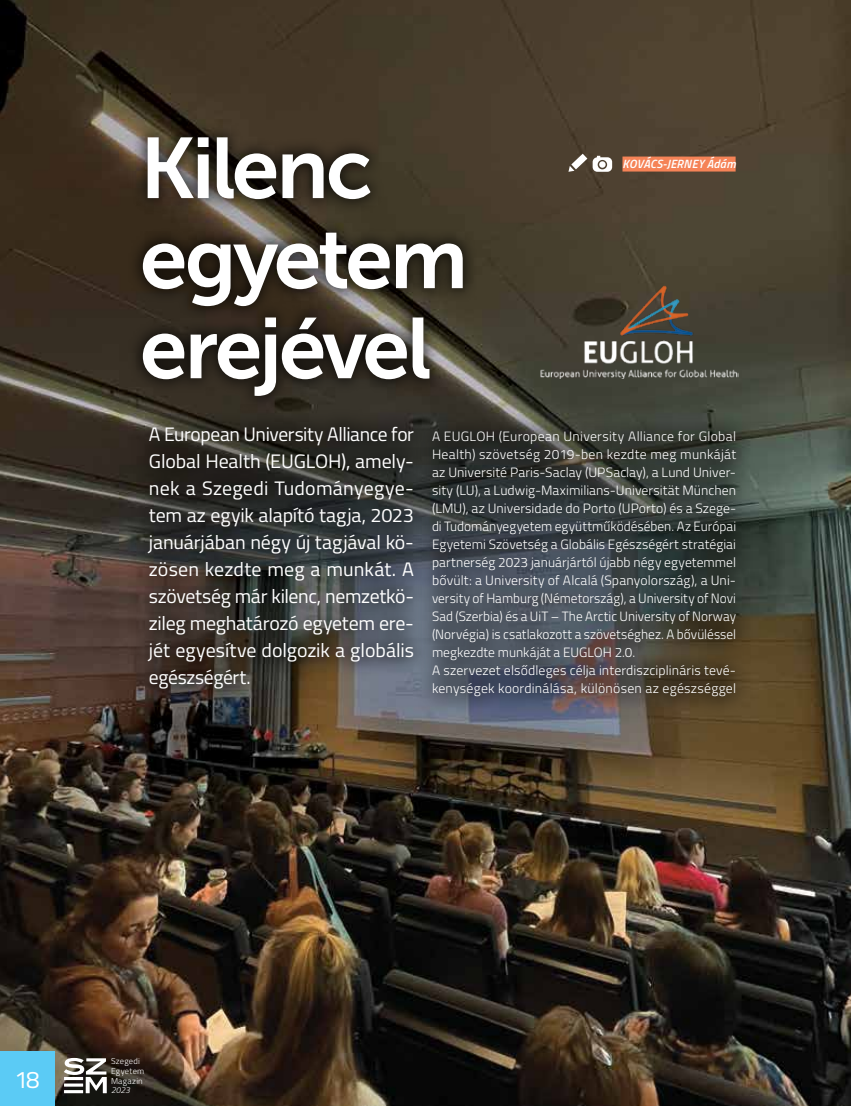
<style>
.page{position:relative;width:851px;height:1106px;background:#fff}
.page>*{position:absolute;margin:0;border:0;box-sizing:border-box;transform-origin:0 0}
.t1{font:85.5px/90px "Museo Sans 700";letter-spacing:-.04em;color:#fff}
.t2{font:24px "Titillium";color:#fff}
.t3{font:19.5px/27px "Titillium";letter-spacing:-.005em;color:#fff;text-align:justify}
.t4{font:300 13.5px/18px "Titillium";letter-spacing:.005em;color:#fff}
.t5{font:italic 600 12px "Titillium";letter-spacing:.015em;color:#fff}
.t6{font:300 8.55px/9.6px "Titillium";letter-spacing:.025em;color:#fff}
.t7{font:italic 300 8.55px "Titillium";color:#fff}
</style>
<div class="page">
<img style="left:0;top:0;width:850px;height:1106px">
<img style="left:538px;top:283px;width:200px;height:95px">
<div style="left:128px;top:122px;width:350px;height:289px;background:#000;opacity:.75"></div>
<div style="left:130px;top:408px;width:302px;height:299px;background:#000;opacity:.75"></div>
<div style="left:622px;top:156px;width:113px;height:15px;background:#f58357"></div>
<svg style="left:568px;top:154px;width:44px;height:18px"></svg>
<div style="left:413px;top:412px;width:341px;height:303px;background:#000;opacity:.75"></div>
<hr style="left:54px;top:1051px;width:1px;height:55px;background:#959ba6">
<div style="left:0;top:1052px;width:54px;height:54px;background:#5bcbf5"></div>
<svg style="left:64px;top:1057px;width:43px;height:36px"></svg>
<h1 class="t1" style="left:140px;top:123px;width:329px">Kilenc egyetem erejével</h1>
<p class="t3" style="left:149px;top:420px;width:266px">A European University Alliance for Global Health (EUGLOH), amely&shy;nek a Szegedi Tudományegye&shy;tem az egyik alapító tagja, 2023 januárjában négy új tagjával kö&shy;zösen kezdte meg a munkát. A szövetség már kilenc, nemzetkö&shy;zileg meghatározó egyetem ere&shy;jét egyesítve dolgozik a globális egészségért.</p>
<p class="t5" style="left:622px;top:155px;width:115px">KOVÁCS-JERNEY Ádám</p>
<p class="t4" style="left:432px;top:427px;width:305px">A EUGLOH (European University Alliance for Global Health) szövetség 2019-ben kezdte meg munkáját az Université Paris-Saclay (UPSaclay), a Lund Univer&shy;sity (LU), a Ludwig-Maximilians-Universität München (LMU), az Universidade do Porto (UPorto) és a Szege&shy;di Tudományegyetem együttműködésében. Az Európai Egyetemi Szövetség a Globális Egészségért stratégiai partnerség 2023 januárjártól újabb négy egyetemmel bővült: a University of Alcalá (Spanyolország), a Uni&shy;versity of Hamburg (Németország), a University of Novi Sad (Szerbia) és a UiT – The Arctic University of Norway (Norvégia) is csatlakozott a szövetséghez. A bővüléssel megkezdte munkáját a EUGLOH 2.0.<br>A szervezet elsődleges célja interdiszciplináris tevé&shy;kenységek koordinálása, különösen az egészséggel</p>
<h2 class="t2" style="left:14px;top:1061px;width:27px">18</h2>
<p class="t6" style="left:111px;top:1056px;width:35px">Szegedi<br>Egyetem<br>Magazin</p>
<p class="t7" style="left:111px;top:1084px;width:21px">2023</p>
</div>
